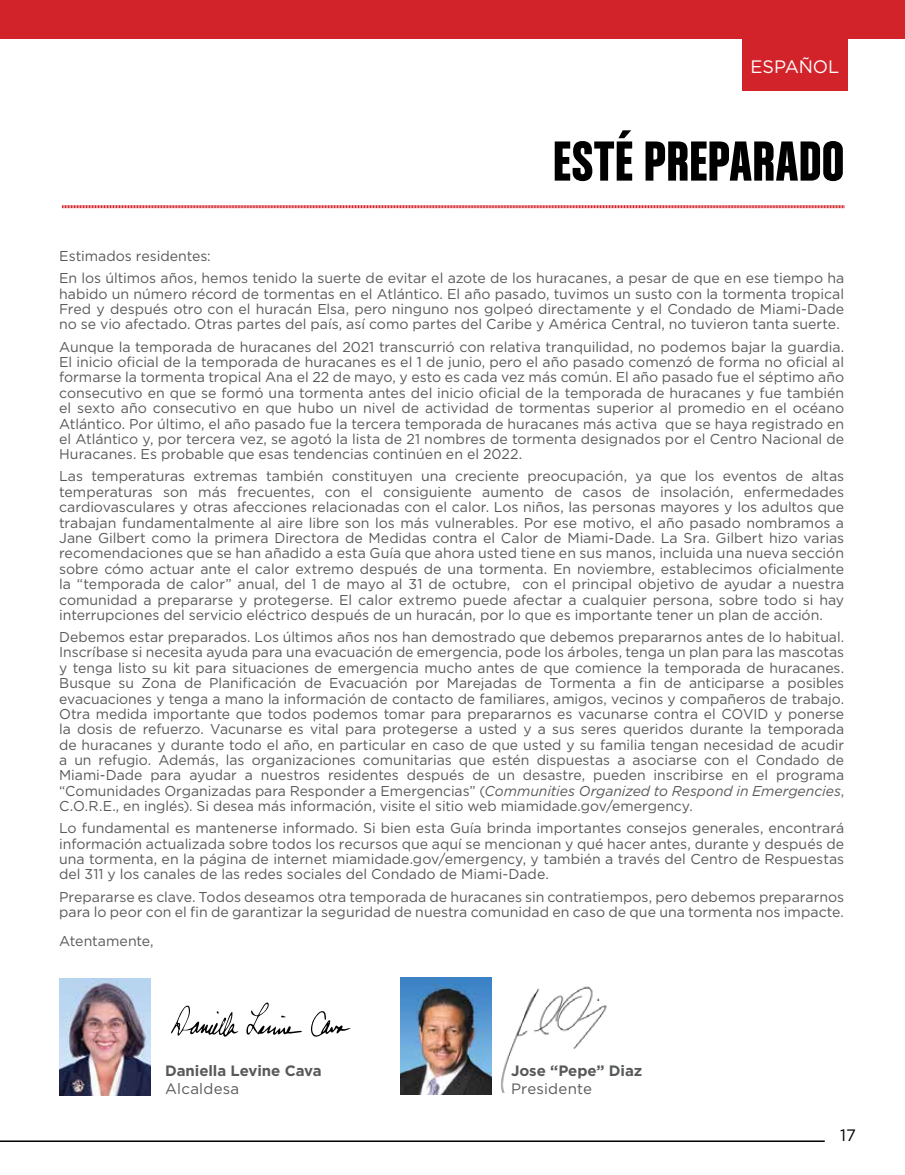
<style>
.page{position:relative;width:905px;height:1175px;background:#fff}
.page>*{position:absolute;margin:0;border:0;box-sizing:border-box;transform-origin:0 0}
.t1{font:60px "Chalet Comprime Hong Kong Eighty";letter-spacing:.01em;color:#000}
.t2{font:18px "Gotham";letter-spacing:-.005em;color:#fff}
.t3{font:16.5px "Gotham";color:#000}
.t4{font:700 15px "Gotham";letter-spacing:-.005em;color:#58595b}
.t5{font:15px "Gotham";letter-spacing:.015em;color:#58595b}
.t6{font:14.25px/15.5px "Gotham";color:#58595b;text-align:justify}
.s1{font-style:italic}
</style>
<div class="page">
<hr style="left:0;top:1140px;width:824px;height:2px;background:#000">
<div style="left:0;top:0;width:904px;height:39px;background:#d2232a"></div>
<svg style="left:62px;top:205px;width:782px;height:4px;background:#e89093"></svg>
<div style="left:742px;top:0;width:106px;height:90px;background:#d2232a"></div>
<img style="left:501px;top:986px;width:106px;height:106px">
<img style="left:59px;top:978px;width:92px;height:117px">
<svg style="left:311px;top:1011px;width:40px;height:26px"></svg>
<svg style="left:246px;top:1002px;width:56px;height:33px"></svg>
<svg style="left:171px;top:1005px;width:68px;height:32px"></svg>
<img style="left:400px;top:977px;width:91px;height:117px">
<p class="t2" style="left:750px;top:55px;width:90px">ESPAÑOL</p>
<h1 class="t1" style="left:552px;top:126px;width:293px">ESTÉ PREPARADO</h1>
<p class="t6" style="left:59px;top:245px;width:786px;line-height:22.2px">Estimados residentes:<br>En los últimos años, hemos tenido la suerte de evitar el azote de los huracanes, a pesar de que en ese tiempo ha</p>
<p class="t6" style="left:59px;top:286px;width:786px">habido un número récord de tormentas en el Atlántico. El año pasado, tuvimos un susto con la tormenta tropical Fred y después otro con el huracán Elsa, pero ninguno nos golpeó directamente y el Condado de Miami-Dade no se vio afectado. Otras partes del país, así como partes del Caribe y América Central, no tuvieron tanta suerte.</p>
<p class="t6" style="left:59px;top:338px;width:786px">Aunque la temporada de huracanes del 2021 transcurrió con relativa tranquilidad, no podemos bajar la guardia.<br>El inicio oficial de la temporada de huracanes es el 1 de junio, pero el año pasado comenzó de forma no oficial al formarse la tormenta tropical Ana el 22 de mayo, y esto es cada vez más común. El año pasado fue el séptimo año consecutivo en que se formó una tormenta antes del inicio oficial de la temporada de huracanes y fue también el sexto año consecutivo en que hubo un nivel de actividad de tormentas superior al promedio en el océano Atlántico. Por último, el año pasado fue la tercera temporada de huracanes más activa que se haya registrado en el Atlántico y, por tercera vez, se agotó la lista de 21 nombres de tormenta designados por el Centro Nacional de Huracanes. Es probable que esas tendencias continúen en el 2022.</p>
<p class="t6" style="left:59px;top:468px;width:786px">Las temperaturas extremas también constituyen una creciente preocupación, ya que los eventos de altas temperaturas son más frecuentes, con el consiguiente aumento de casos de insolación, enfermedades cardiovasculares y otras afecciones relacionadas con el calor. Los niños, las personas mayores y los adultos que trabajan fundamentalmente al aire libre son los más vulnerables. Por ese motivo, el año pasado nombramos a Jane Gilbert como la primera Directora de Medidas contra el Calor de Miami-Dade. La Sra. Gilbert hizo varias recomendaciones que se han añadido a esta Guía que ahora usted tiene en sus manos, incluida una nueva sección sobre cómo actuar ante el calor extremo después de una tormenta. En noviembre, establecimos oficialmente la “temporada de calor” anual, del 1 de mayo al 31 de octubre, con el principal objetivo de ayudar a nuestra comunidad a prepararse y protegerse. El calor extremo puede afectar a cualquier persona, sobre todo si hay interrupciones del servicio eléctrico después de un huracán, por lo que es importante tener un plan de acción.</p>
<p class="t6" style="left:59px;top:629px;width:786px">Debemos estar preparados. Los últimos años nos han demostrado que debemos prepararnos antes de lo habitual.<br>Inscríbase si necesita ayuda para una evacuación de emergencia, pode los árboles, tenga un plan para las mascotas y tenga listo su kit para situaciones de emergencia mucho antes de que comience la temporada de huracanes.<br>Busque su Zona de Planificación de Evacuación por Marejadas de Tormenta a fin de anticiparse a posibles evacuaciones y tenga a mano la información de contacto de familiares, amigos, vecinos y compañeros de trabajo.<br>Otra medida importante que todos podemos tomar para prepararnos es vacunarse contra el COVID y ponerse la dosis de refuerzo. Vacunarse es vital para protegerse a usted y a sus seres queridos durante la temporada de huracanes y durante todo el año, en particular en caso de que usted y su familia tengan necesidad de acudir a un refugio. Además, las organizaciones comunitarias que estén dispuestas a asociarse con el Condado de Miami-Dade para ayudar a nuestros residentes después de un desastre, pueden inscribirse en el programa “Comunidades Organizadas para Responder a Emergencias” (<span class="s1">Communities Organized to Respond in Emergencies</span>, C.O.R.E., en inglés). Si desea más información, visite el sitio web miamidade.gov/emergency.</p>
<p class="t6" style="left:59px;top:820px;width:786px">Lo fundamental es mantenerse informado. Si bien esta Guía brinda importantes consejos generales, encontrará información actualizada sobre todos los recursos que aquí se mencionan y qué hacer antes, durante y después de una tormenta, en la página de internet miamidade.gov/emergency, y también a través del Centro de Respuestas del 311 y los canales de las redes sociales del Condado de Miami-Dade.</p>
<p class="t6" style="left:59px;top:888px;width:786px">Prepararse es clave. Todos deseamos otra temporada de huracanes sin contratiempos, pero debemos prepararnos para lo peor con el fin de garantizar la seguridad de nuestra comunidad en caso de que una tormenta nos impacte.</p>
<p class="t6" style="left:59px;top:932px;width:96px">Atentamente,</p>
<p class="t4" style="left:165px;top:1060px;width:158px">Daniella Levine Cava</p>
<p class="t5" style="left:165px;top:1078px;width:76px">Alcaldesa</p>
<p class="t4" style="left:511px;top:1060px;width:133px">Jose “Pepe” Diaz</p>
<p class="t5" style="left:511px;top:1078px;width:82px">Presidente</p>
<p class="t3" style="left:840px;top:1124px;width:17px">17</p>
</div>
